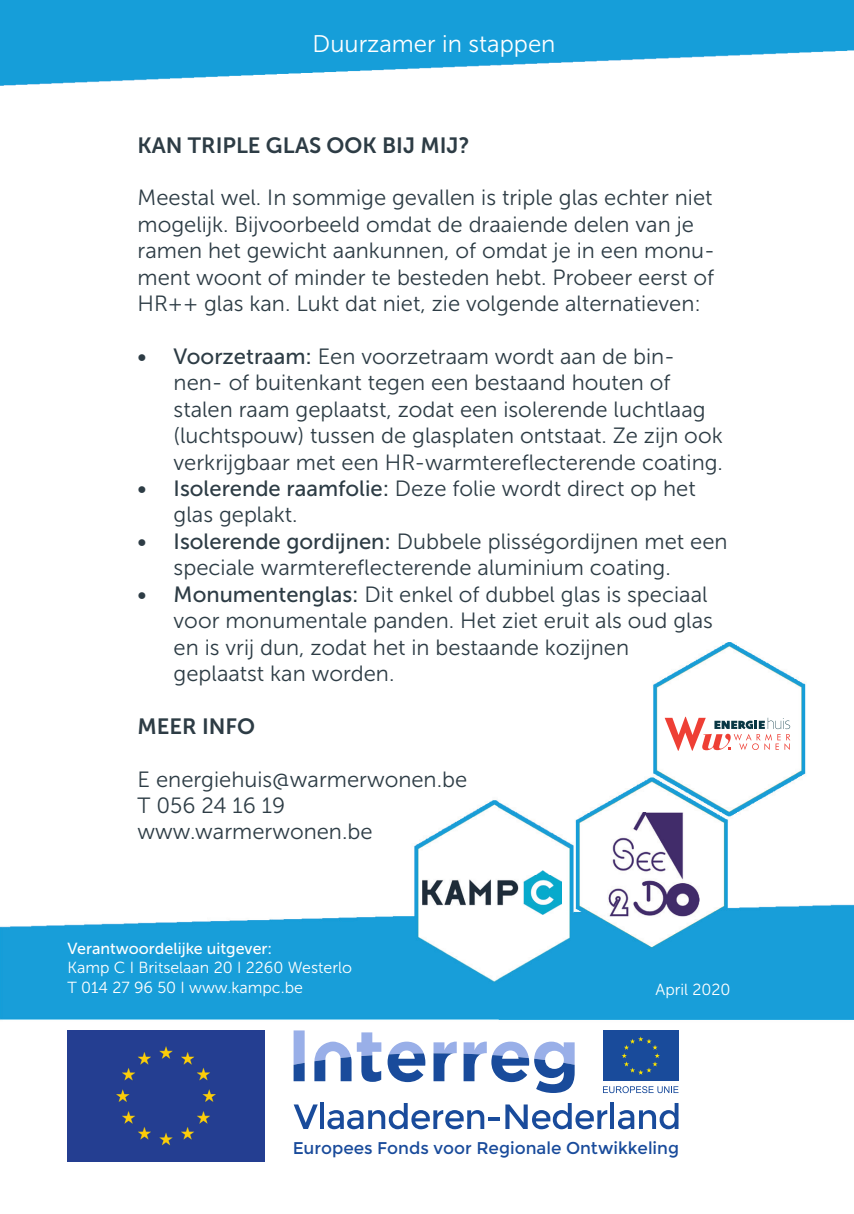
<style>
.page{position:relative;width:854px;height:1214px;background:#fff}
.page>*{position:absolute;margin:0;border:0;box-sizing:border-box;transform-origin:0 0}
.t1{font:24px "Museo Sans 300";color:#fff}
.t2{font:22px/26.4px "Museo Sans 300";color:#2d3c45}
.t3{font:22px "Museo Sans 700";color:#2d3c45}
.t4{font:17px "Montserrat";color:#194b9b}
.t5{font:16px/19.2px "Museo Sans 300";color:#fff}
.t6{font:16px "Museo Sans 500";color:#fff}
.s1{font-family:"Museo Sans 500"}
</style>
<div class="page">
<img style="left:0;top:0;width:853px;height:1162px">
<img style="left:422px;top:875px;width:142px;height:45px">
<img style="left:607px;top:812px;width:92px;height:106px">
<div style="left:68px;top:1030px;width:196px;height:131px;background:#243e91"></div>
<svg style="left:293px;top:1030px;width:11px;height:51px"></svg>
<svg style="left:387px;top:1041px;width:38px;height:40px"></svg>
<svg style="left:433px;top:1041px;width:23px;height:40px"></svg>
<svg style="left:463px;top:1041px;width:111px;height:51px"></svg>
<svg style="left:314px;top:1032px;width:67px;height:49px"></svg>
<div style="left:602px;top:1030px;width:76px;height:51px;background:#194b9b"></div>
<svg style="left:622px;top:1036px;width:37px;height:38px"></svg>
<svg style="left:602px;top:1085px;width:76px;height:7px"></svg>
<svg style="left:293px;top:1104px;width:24px;height:24px"></svg>
<hr style="left:320px;top:1102px;width:4px;height:26px;background:#194b9b">
<svg style="left:327px;top:1102px;width:157px;height:27px"></svg>
<svg style="left:488px;top:1116px;width:12px;height:4px"></svg>
<svg style="left:505px;top:1102px;width:102px;height:27px"></svg>
<hr style="left:610px;top:1102px;width:4px;height:26px;background:#194b9b">
<svg style="left:617px;top:1102px;width:61px;height:27px"></svg>
<img style="left:422px;top:870px;width:139px;height:44px">
<svg style="left:664px;top:716px;width:126px;height:34px"></svg>
<p class="t1" style="left:312px;top:31px;width:244px">Duurzamer in stappen</p>
<p class="t3" style="left:137px;top:133px;width:333px">KAN TRIPLE GLAS OOK BIJ MIJ?</p>
<p class="t2" style="left:137px;top:185px;width:578px">Meestal wel. In sommige gevallen is triple glas echter niet mogelijk. Bijvoorbeeld omdat de draaiende delen van je ramen het gewicht aankunnen, of omdat je in een monu&shy;ment woont of minder te besteden hebt. Probeer eerst of HR++ glas kan. Lukt dat niet, zie volgende alternatieven:</p>
<p class="t2" style="left:173px;top:343px;width:550px;text-indent:-36px"><span class="s1">• Voorzetraam:</span> Een voorzetraam wordt aan de bin&shy;nen- of buitenkant tegen een bestaand houten of stalen raam geplaatst, zodat een isolerende luchtlaag (luchtspouw) tussen de glasplaten ontstaat. Ze zijn ook verkrijgbaar met een HR-warmtereflecterende coating.</p>
<p class="t2" style="left:173px;top:475px;width:523px;text-indent:-36px"><span class="s1">• Isolerende raamfolie:</span> Deze folie wordt direct op het glas geplakt.</p>
<p class="t2" style="left:173px;top:528px;width:555px;text-indent:-36px"><span class="s1">• Isolerende gordijnen:</span> Dubbele plisségordijnen met een speciale warmtereflecterende aluminium coating.</p>
<p class="t2" style="left:173px;top:581px;width:540px;text-indent:-36px"><span class="s1">• Monumentenglas:</span> Dit enkel of dubbel glas is speciaal voor monumentale panden. Het ziet eruit als oud glas en is vrij dun, zodat het in bestaande kozijnen geplaatst kan worden.</p>
<p class="t3" style="left:137px;top:714px;width:119px">MEER INFO</p>
<p class="t2" style="left:137px;top:766px;width:331px">E energiehuis@warmerwonen.be<br>T 056 24 16 19 www.warmerwonen.be</p>
<p class="t6" style="left:68px;top:939px;width:206px">Verantwoordelijke uitgever:</p>
<p class="t5" style="left:68px;top:958px;width:286px">Kamp C I Britselaan 20 I 2260 Westerlo<br>T 014 27 96 50 I www.kampc.be</p>
<p class="t5" style="left:655px;top:979px;width:77px">April 2020</p>
<p class="t4" style="left:292px;top:1138px;width:388px">Europees Fonds voor Regionale Ontwikkeling</p>
</div>
